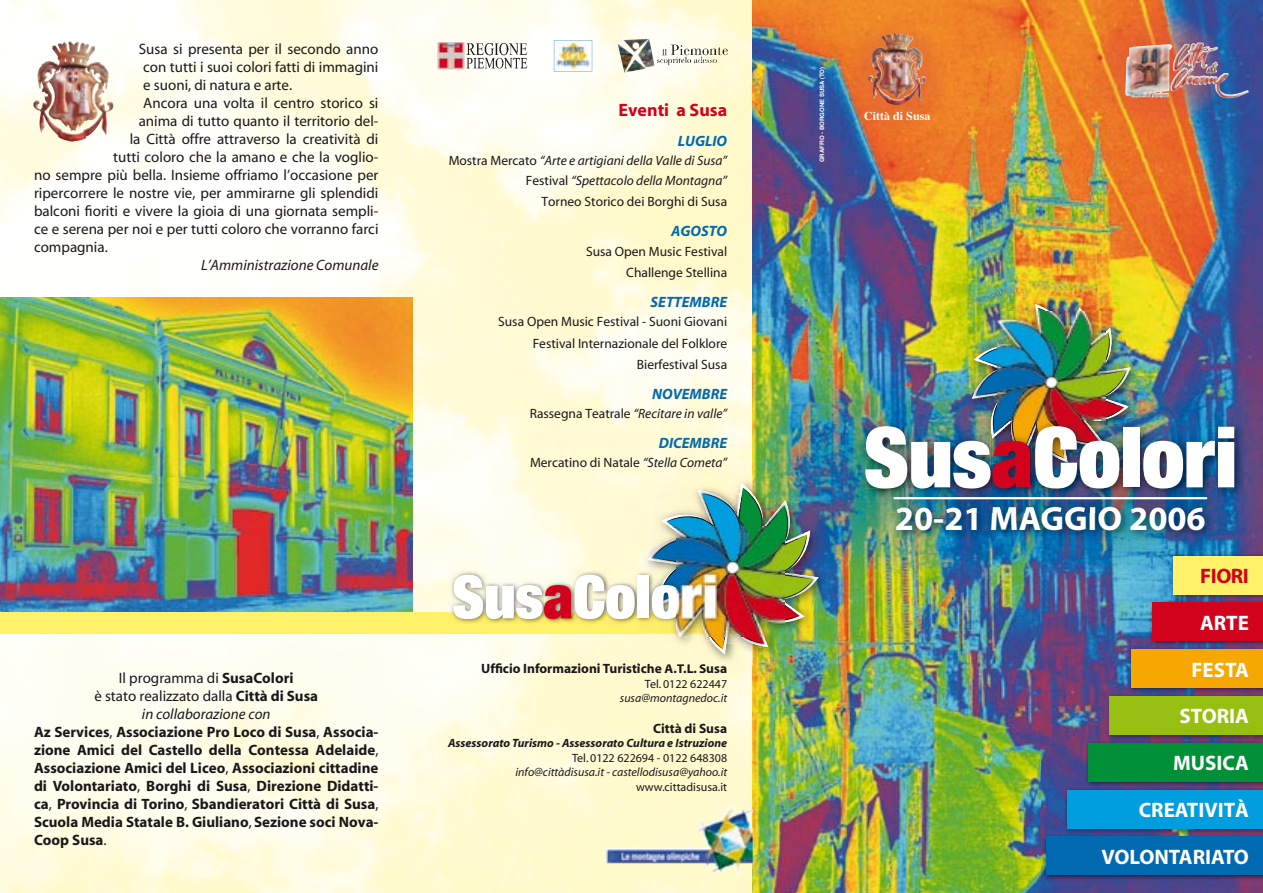
<style>
.page{position:relative;width:1263px;height:893px;background:#fff}
.page>*{position:absolute;margin:0;border:0;box-sizing:border-box;transform-origin:0 0}
.t1{font:900 expanded 84px "Helvetica Neue";color:#fff}
.t2{font:900 expanded 60px "Helvetica Neue";color:#fff}
.t3{font:700 34.5px "Myriad";color:#fff}
.t4{font:700 21px "Myriad";color:#fff}
.t5{font:700 21px "Myriad";letter-spacing:-.02em;color:#d2021d}
.t6{font:700 18px "Myriad";color:#d2021d}
.t7{font:15px "Myriad";color:#1a171b}
.t8{font:700 15px "Myriad";color:#1a171b}
.t9{font:italic 15px "Myriad";color:#1a171b}
.t10{font:italic 700 15px "Myriad";color:#0069b0}
.t11{font:13.5px/21.5px "Myriad";color:#1a171b;text-align:right}
.t12{font:italic 13.5px/20.1px "Myriad";color:#1a171b;text-align:right}
.t13{font:700 13.5px "Myriad";color:#1a171b}
.t14{font:italic 12px "Myriad";color:#1a171b}
.t15{font:12px "Myriad";color:#1a171b}
.t16{font:italic 700 12px "Myriad";color:#1a171b}
.t17{font:700 12px "Times";color:#fff}
.t18{font:700 6px "Helvetica";color:#fff}
.s1{font-weight:700}
.s2{font-weight:400}
.s3{font-style:normal}
.s4{font-style:italic}
.s5{color:#d2021d}
</style>
<div class="page">
<img style="left:0;top:0;width:753px;height:893px">
<img style="left:0;top:298px;width:412px;height:314px">
<div style="left:0;top:612px;width:838px;height:22px;background:#fff169"></div>
<img style="left:753px;top:0;width:510px;height:893px">
<img style="left:753px;top:374px;width:510px;height:196px">
<img style="left:964px;top:297px;width:178px;height:121px">
<img style="left:1035px;top:304px;width:33px;height:3px">
<img style="left:1080px;top:301px;width:39px;height:6px">
<img style="left:1127px;top:374px;width:4px;height:29px">
<img style="left:960px;top:327px;width:4px;height:23px">
<img style="left:964px;top:321px;width:11px;height:53px">
<img style="left:968px;top:374px;width:7px;height:24px">
<img style="left:889px;top:512px;width:328px;height:31px">
<img style="left:896px;top:512px;width:309px;height:19px">
<img style="left:857px;top:418px;width:391px;height:84px">
<img style="left:1127px;top:418px;width:13px;height:8px">
<img style="left:865px;top:426px;width:125px;height:63px">
<img style="left:964px;top:426px;width:26px;height:48px">
<img style="left:977px;top:460px;width:13px;height:5px">
<img style="left:992px;top:464px;width:40px;height:24px">
<img style="left:992px;top:460px;width:40px;height:4px">
<img style="left:1035px;top:426px;width:199px;height:63px">
<img style="left:1035px;top:426px;width:107px;height:48px">
<img style="left:1052px;top:460px;width:16px;height:2px">
<img style="left:1127px;top:426px;width:13px;height:19px">
<img style="left:975px;top:307px;width:152px;height:153px">
<img style="left:78px;top:42px;width:17px;height:23px">
<img style="left:887px;top:488px;width:331px;height:24px">
<img style="left:896px;top:507px;width:309px;height:5px">
<img style="left:887px;top:488px;width:103px;height:1px">
<img style="left:1035px;top:488px;width:183px;height:1px">
<hr style="left:893px;top:497px;width:314px;height:2px;background:#fff">
<img style="left:640px;top:476px;width:190px;height:189px">
<img style="left:640px;top:664px;width:86px;height:1px">
<img style="left:741px;top:483px;width:23px;height:4px">
<img style="left:648px;top:483px;width:29px;height:76px">
<img style="left:640px;top:625px;width:12px;height:9px">
<img style="left:814px;top:570px;width:5px;height:39px">
<img style="left:448px;top:570px;width:204px;height:55px">
<img style="left:640px;top:570px;width:6px;height:42px">
<svg style="left:638px;top:612px;width:3px;height:19px"></svg>
<img style="left:652px;top:487px;width:162px;height:163px">
<img style="left:617px;top:39px;width:37px;height:34px">
<img style="left:655px;top:43px;width:75px;height:24px">
<img style="left:436px;top:41px;width:92px;height:30px">
<img style="left:438px;top:42px;width:27px;height:27px">
<img style="left:711px;top:807px;width:42px;height:66px">
<img style="left:844px;top:20px;width:105px;height:114px;border-radius:50%">
<img style="left:900px;top:34px;width:13px;height:16px">
<img style="left:1093px;top:12px;width:129px;height:114px;border-radius:50%">
<img style="left:1172px;top:42px;width:46px;height:29px">
<img style="left:1041px;top:551px;width:222px;height:330px">
<div style="left:1152px;top:603px;width:111px;height:38px;background:#d2021d"></div>
<div style="left:1131px;top:649px;width:132px;height:39px;background:#f6a800"></div>
<div style="left:1089px;top:743px;width:174px;height:38px;background:#009037"></div>
<div style="left:1110px;top:696px;width:153px;height:39px;background:#97bf11"></div>
<div style="left:1067px;top:790px;width:196px;height:38px;background:#009ddf"></div>
<div style="left:1046px;top:837px;width:217px;height:38px;background:#0069b0"></div>
<div style="left:1174px;top:556px;width:89px;height:38px;background:#fff169"></div>
<svg style="left:554px;top:40px;width:38px;height:31px"></svg>
<img style="left:677px;top:527px;width:108px;height:109px">
<img style="left:997px;top:312px;width:108px;height:108px">
<p class="t7" style="left:139px;top:41px;width:241px">Susa si presenta per il secondo anno</p>
<p class="t7" style="left:143px;top:59px;width:237px">con tutti i suoi colori fatti di immagini</p>
<p class="t7" style="left:143px;top:77px;width:150px">e suoni, di natura e arte.</p>
<p class="t7" style="left:143px;top:95px;width:237px">Ancora una volta il centro storico si</p>
<p class="t7" style="left:139px;top:113px;width:241px">anima di tutto quanto il territorio del-</p>
<p class="t7" style="left:130px;top:131px;width:250px">la Città offre attraverso la creatività di</p>
<p class="t7" style="left:113px;top:149px;width:267px">tutti coloro che la amano e che la voglio-</p>
<p class="t7" style="left:34px;top:167px;width:346px">no sempre più bella. Insieme offriamo l’occasione per</p>
<p class="t7" style="left:34px;top:185px;width:346px">ripercorrere le nostre vie, per ammirarne gli splendidi</p>
<p class="t7" style="left:34px;top:203px;width:346px">balconi fioriti e vivere la gioia di una giornata sempli-</p>
<p class="t7" style="left:34px;top:221px;width:346px">ce e serena per noi e per tutti coloro che vorranno farci</p>
<p class="t7" style="left:34px;top:239px;width:75px">compagnia.</p>
<p class="t9" style="left:201px;top:257px;width:179px">L’Amministrazione Comunale</p>
<p class="t7" style="left:119px;top:671px;width:176px">Il programma di <span class="s1">SusaColori</span></p>
<p class="t7" style="left:94px;top:689px;width:225px">è stato realizzato dalla <span class="s1">Città di Susa</span></p>
<p class="t9" style="left:142px;top:707px;width:130px">in collaborazione con</p>
<p class="t8" style="left:34px;top:724px;width:346px">Az Services<span class="s2">,</span> Associazione Pro Loco di Susa<span class="s2">,</span> Associa-</p>
<p class="t8" style="left:34px;top:742px;width:346px">zione Amici del Castello della Contessa Adelaide<span class="s2">,</span></p>
<p class="t8" style="left:34px;top:760px;width:346px">Associazione Amici del Liceo<span class="s2">,</span> Associazioni cittadine</p>
<p class="t8" style="left:34px;top:778px;width:346px">di Volontariato<span class="s2">,</span> Borghi di Susa<span class="s2">,</span> Direzione Didatti-</p>
<p class="t8" style="left:34px;top:796px;width:346px">ca<span class="s2">,</span> Provincia di Torino<span class="s2">,</span> Sbandieratori Città di Susa<span class="s2">,</span></p>
<p class="t8" style="left:34px;top:814px;width:346px">Scuola Media Statale B. Giuliano<span class="s2">,</span> Sezione soci Nova-</p>
<p class="t8" style="left:34px;top:832px;width:74px">Coop Susa<span class="s2">.</span></p>
<p class="t6" style="left:618px;top:100px;width:110px">Eventi a Susa</p>
<p class="t10" style="left:678px;top:133px;width:51px">LUGLIO</p>
<p class="t12" style="left:449px;top:151px;width:280px"><span class="s3">Mostra Mercato</span> “Arte e artigiani della Valle di Susa”<br><span class="s3">Festival</span> “Spettacolo della Montagna”</p>
<p class="t11" style="left:541px;top:192px;width:187px">Torneo Storico dei Borghi di Susa</p>
<p class="t10" style="left:671px;top:223px;width:58px">AGOSTO</p>
<p class="t11" style="left:586px;top:241px;width:143px">Susa Open Music Festival<br>Challenge Stellina</p>
<p class="t10" style="left:651px;top:294px;width:78px">SETTEMBRE</p>
<p class="t11" style="left:498px;top:312px;width:230px">Susa Open Music Festival - Suoni Giovani<br>Festival Internazionale del Folklore<br>Bierfestival Susa</p>
<p class="t10" style="left:652px;top:386px;width:77px">NOVEMBRE</p>
<p class="t12" style="left:530px;top:404px;width:199px"><span class="s3">Rassegna Teatrale</span> “Recitare in valle”</p>
<p class="t10" style="left:659px;top:435px;width:70px">DICEMBRE</p>
<p class="t11" style="left:530px;top:453px;width:199px">Mercatino di Natale <span class="s4">“Stella Cometa”</span></p>
<h2 class="t2" style="left:452px;top:559px;width:268px">Sus<span class="s5">a</span>Colori</h2>
<p class="t13" style="left:481px;top:662px;width:247px">Ufficio Informazioni Turistiche A.T.L. Susa</p>
<p class="t15" style="left:645px;top:678px;width:84px">Tel. 0122 622447</p>
<p class="t14" style="left:620px;top:692px;width:109px">susa@montagnedoc.it</p>
<p class="t13" style="left:653px;top:721px;width:76px">Città di Susa</p>
<p class="t16" style="left:448px;top:737px;width:280px">Assessorato Turismo - Assessorato Cultura e Istruzione</p>
<p class="t15" style="left:572px;top:752px;width:157px">Tel. 0122 622694 - 0122 648308</p>
<p class="t14" style="left:515px;top:766px;width:213px">info@cittàdisusa.it - castellodisusa@yahoo.it</p>
<p class="t15" style="left:636px;top:780px;width:93px">www.cittadisusa.it</p>
<p class="t18" style="left:817px;top:162px;width:97px;rotate:-90deg">GRAFFIO - BORGONE SUSA (TO)</p>
<p class="t17" style="left:864px;top:104px;width:68px">Città di Susa</p>
<h1 class="t1" style="left:864px;top:404px;width:375px">Sus<span class="s5">a</span>Colori</h1>
<h3 class="t3" style="left:895px;top:501px;width:312px">20-21 MAGGIO 2006</h3>
<h3 class="t5" style="left:1200px;top:565px;width:50px">FIORI</h3>
<h3 class="t4" style="left:1200px;top:612px;width:50px">ARTE</h3>
<h3 class="t4" style="left:1191px;top:659px;width:59px">FESTA</h3>
<h3 class="t4" style="left:1179px;top:705px;width:71px">STORIA</h3>
<h3 class="t4" style="left:1173px;top:752px;width:77px">MUSICA</h3>
<h3 class="t4" style="left:1139px;top:799px;width:112px">CREATIVITÀ</h3>
<h3 class="t4" style="left:1101px;top:846px;width:149px">VOLONTARIATO</h3>
</div>
